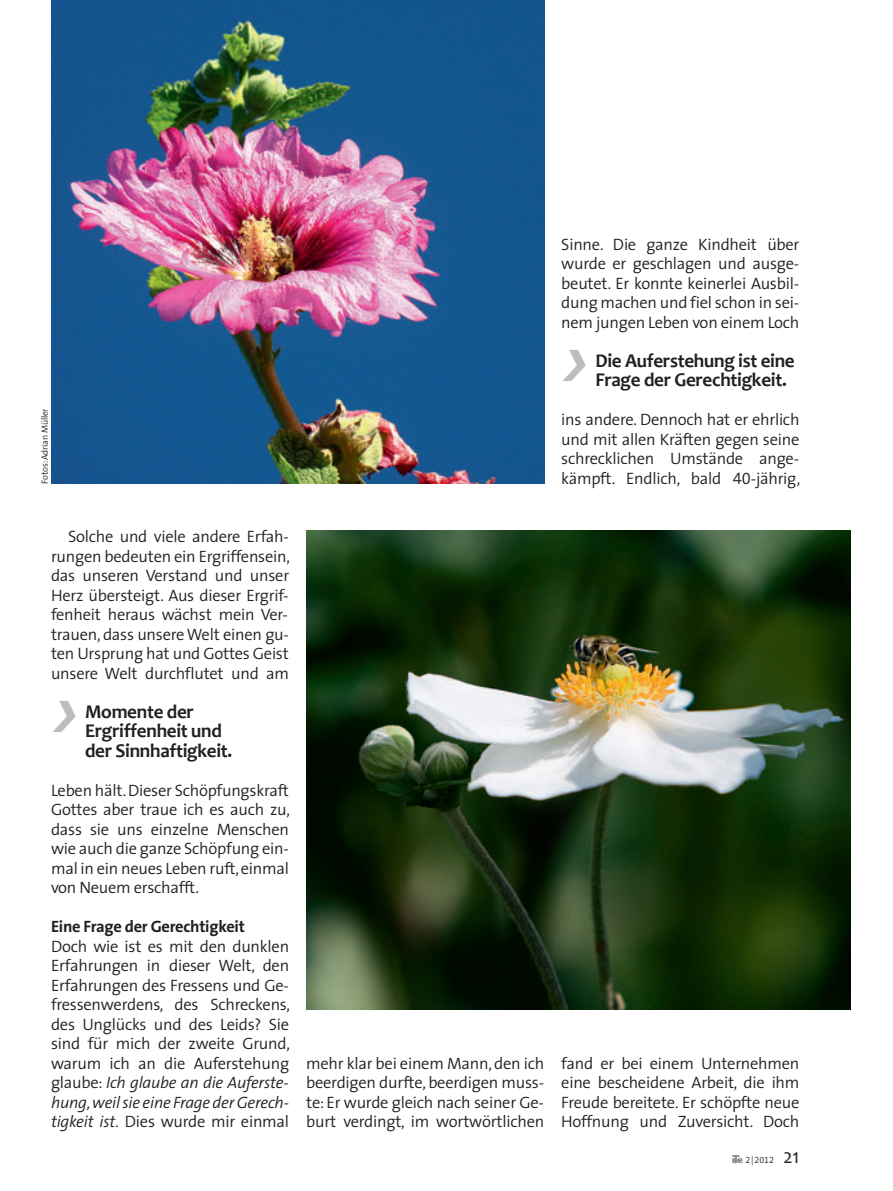
<style>
.page{position:relative;width:893px;height:1191px;background:#fff}
.page>*{position:absolute;margin:0;border:0;box-sizing:border-box;transform-origin:0 0}
.t1{font:21px "Candara";color:#231f20;scale:.94 1}
.t2{font:700 19.5px/19.5px "Candara";letter-spacing:-.015em;color:#231f20}
.t3{font:300 16.5px/19.5px "The Sans SN";letter-spacing:-.015em;color:#231f20;text-align:justify}
.t4{font:700 16.5px "The Sans SN";letter-spacing:-.015em;color:#231f20}
.t5{font:300 9px "The Sans SN";letter-spacing:-.015em;color:#231f20}
.s1{font-style:italic}
.s2{font-family:"Ite Font";font-weight:400;color:#808285}
</style>
<div class="page">
<img style="left:51px;top:0;width:493px;height:484px">
<img style="left:306px;top:531px;width:544px;height:478px">
<p class="t5" style="left:41px;top:484px;width:77px;rotate:-90deg">Fotos: Adrian Müller</p>
<p class="t3" style="left:51px;top:528px;width:240px;text-indent:17px">Solche und viele andere Erfah&shy;rungen bedeuten ein Ergriffensein, das unseren Verstand und unser Herz übersteigt. Aus dieser Ergrif&shy;fenheit heraus wächst mein Ver&shy;trauen, dass unsere Welt einen gu&shy;ten Ursprung hat und Gottes Geist unsere Welt durchflutet und am</p>
<p class="t2" style="left:85px;top:701px;width:149px">Momente der<br>Ergriffenheit und der Sinnhaftigkeit.</p>
<p class="t3" style="left:51px;top:782px;width:240px">Leben hält. Dieser Schöpfungskraft Gottes aber traue ich es auch zu, dass sie uns einzelne Menschen wie auch die ganze Schöpfung ein&shy;mal in ein neues Leben ruft, einmal von Neuem erschafft.</p>
<p class="t4" style="left:51px;top:920px;width:195px">Eine Frage der Gerechtigkeit</p>
<p class="t3" style="left:51px;top:938px;width:240px">Doch wie ist es mit den dunklen Erfahrungen in dieser Welt, den Erfahrungen des Fressens und Ge&shy;fressenwerdens, des Schreckens, des Unglücks und des Leids? Sie sind für mich der zweite Grund, warum ich an die Auferstehung glaube: <span class="s1">Ich glaube an die Auferste&shy;hung, weil sie eine Frage der Gerech&shy;tigkeit ist.</span> Dies wurde mir einmal</p>
<p class="t3" style="left:306px;top:1055px;width:240px">mehr klar bei einem Mann, den ich beerdigen durfte, beerdigen muss&shy;te: Er wurde gleich nach seiner Ge&shy;burt verdingt, im wortwörtlichen</p>
<p class="t3" style="left:561px;top:236px;width:240px">Sinne. Die ganze Kindheit über wurde er geschlagen und ausge&shy;beutet. Er konnte keinerlei Ausbil&shy;dung machen und fiel schon in sei&shy;nem jungen Leben von einem Loch</p>
<p class="t2" style="left:595px;top:350px;width:201px">Die Auferstehung ist eine</p>
<p class="t2" style="left:595px;top:370px;width:193px">Frage der Gerechtigkeit.</p>
<p class="t3" style="left:561px;top:411px;width:240px">ins andere. Dennoch hat er ehrlich und mit allen Kräften gegen seine schrecklichen Umstände ange&shy;kämpft. Endlich, bald 40-jährig,</p>
<p class="t3" style="left:561px;top:1055px;width:240px">fand er bei einem Unternehmen eine bescheidene Arbeit, die ihm Freude bereitete. Er schöpfte neue Hoffnung und Zuversicht. Doch</p>
<p class="t5" style="left:732px;top:1156px;width:44px"><span class="s2">a</span> 2|2012</p>
<p class="t1" style="left:783px;top:1143px;width:19px">21</p>
</div>
